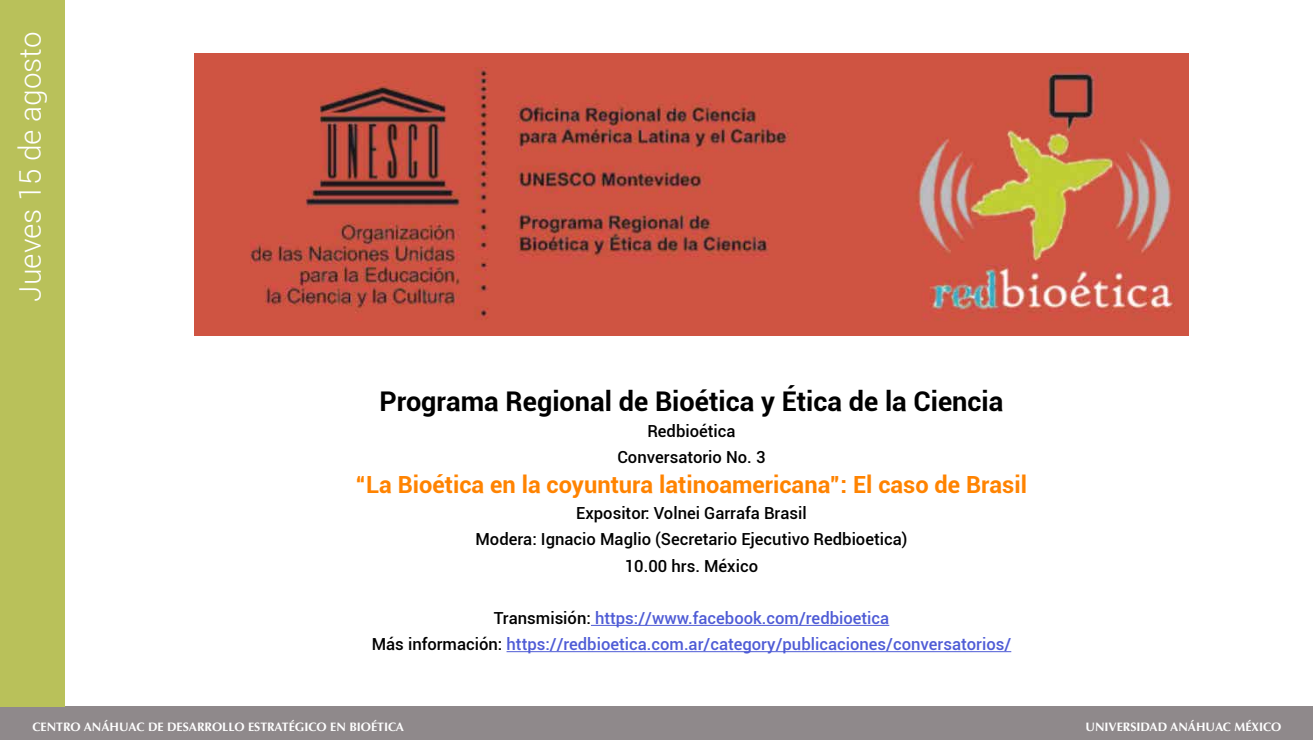
<style>
.page{position:relative;width:1313px;height:740px;background:#fff}
.page>*{position:absolute;margin:0;border:0;box-sizing:border-box;transform-origin:0 0}
.t1{font:300 29.75px "Roboto";color:#fff}
.t2{font:700 27.12px "Roboto";color:#000}
.t3{font:700 23.62px "Roboto";color:#ff8300}
.t4{font:500 16.62px/26.2px "Roboto";color:#4f5cd6;text-align:center}
.t5{font:500 16.62px/26.2px "Roboto";color:#000;text-align:center}
.t6{font:700 12.25px "Optima";color:#fff}
.s1{color:#000}
</style>
<div class="page">
<div style="left:0;top:706px;width:1312px;height:33px;background:#8f898b"></div>
<div style="left:0;top:0;width:65px;height:706px;background:#b9c15a"></div>
<img style="left:194px;top:54px;width:994px;height:282px">
<hr style="left:591px;top:624px;width:298px;height:1px;background:#4f5cd6">
<hr style="left:506px;top:651px;width:505px;height:1px;background:#4f5cd6">
<h1 class="t1" style="left:10px;top:301px;width:271px;rotate:-90deg">Jueves 15 de agosto</h1>
<h2 class="t2" style="left:379px;top:381px;width:625px">Programa Regional de Bioética y Ética de la Ciencia</h2>
<p class="t5" style="left:617px;top:417px;width:150px">Redbioética<br>Conversatorio No. 3</p>
<h3 class="t3" style="left:356px;top:467px;width:672px">“La Bioética en la coyuntura latinoamericana”: El caso de Brasil</h3>
<p class="t5" style="left:475px;top:499px;width:433px">Expositor: Volnei Garrafa Brasil<br>Modera: Ignacio Maglio (Secretario Ejecutivo Redbioetica)<br>10.00 hrs. México</p>
<p class="t4" style="left:372px;top:604px;width:641px"><span class="s1">Transmisión:</span> https://www.facebook.com/redbioetica<br><span class="s1">Más información:</span> https://redbioetica.com.ar/category/publicaciones/conversatorios/</p>
<p class="t6" style="left:32px;top:719px;width:373px">CENTRO ANÁHUAC DE DESARROLLO ESTRATÉGICO EN BIOÉTICA</p>
<p class="t6" style="left:1085px;top:719px;width:197px">UNIVERSIDAD ANÁHUAC MÉXICO</p>
</div>
